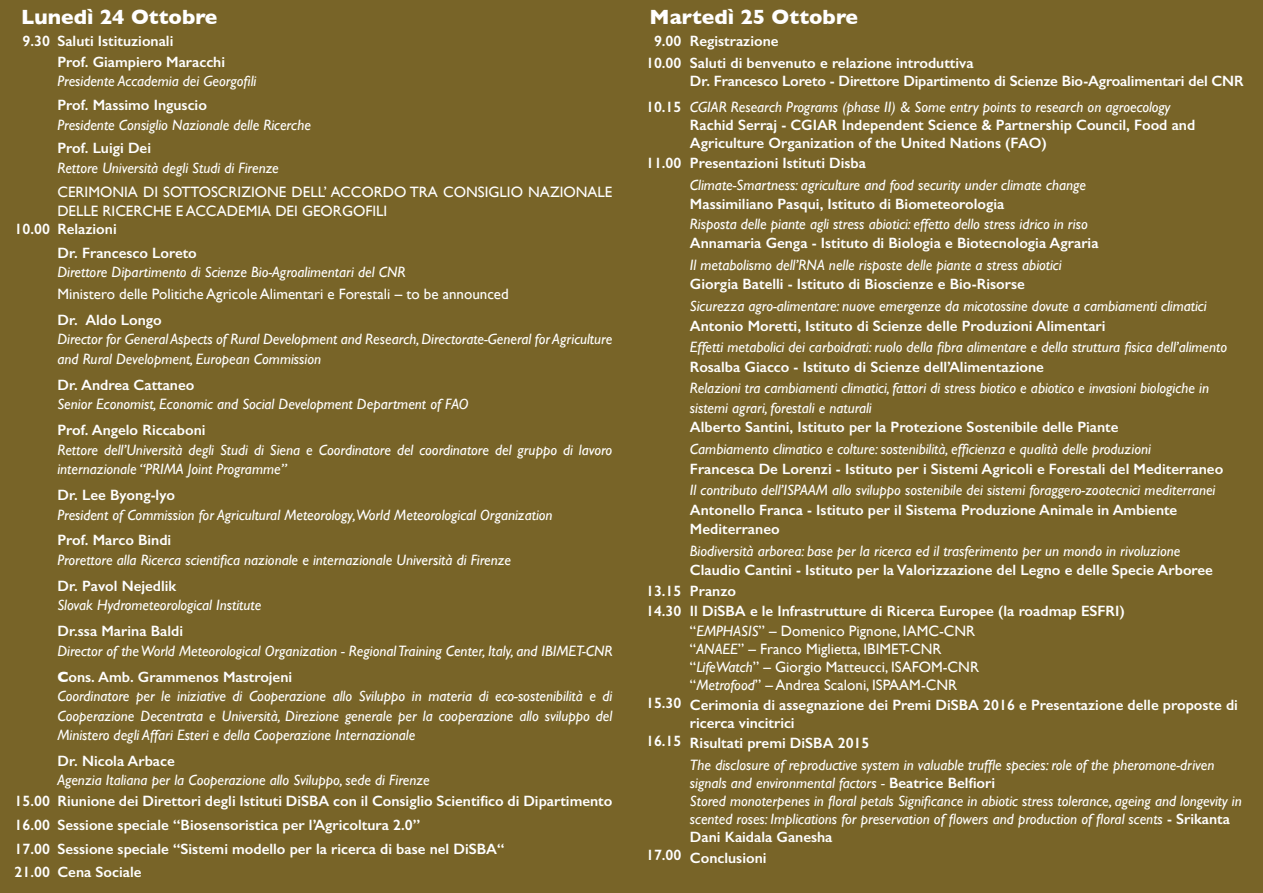
<style>
.page{position:relative;width:1263px;height:893px;background:#786428}
.page>*{position:absolute;margin:0;border:0;box-sizing:border-box;transform-origin:0 0}
.t1{font:700 21px "Gill Sans";color:#fff}
.t2{font:italic 15px/19.5px "Gill Sans";color:#fff}
.t3{font:600 15px/18px "Gill Sans";color:#fff}
.t4{font:15px/19.5px "Gill Sans";color:#fff}
.s1{font-weight:700}
.s2{font-style:italic}
.s3{font-weight:600;font-style:normal}
</style>
<div class="page">
<p class="t1" style="left:21px;top:0;width:198px">Lunedì 24 Ottobre</p>
<p class="t1" style="left:649px;top:0;width:210px">Martedì 25 Ottobre</p>
<p class="t3" style="left:690px;top:31px;width:90px">Registrazione</p>
<p class="t3" style="left:690px;top:54px;width:285px">Saluti di benvenuto e relazione introduttiva</p>
<p class="t3" style="left:690px;top:72px;width:555px">Dr. Francesco Loreto - Direttore Dipartimento di Scienze Bio-Agroalimentari del CNR</p>
<p class="t2" style="left:690px;top:98px;width:482px">CGIAR Research Programs (phase II) &amp; Some entry points to research on agroecology</p>
<p class="t3" style="left:690px;top:116px;width:507px">Rachid Serraj - CGIAR Independent Science &amp; Partnership Council, Food and<br>Agriculture Organization of the United Nations (FAO)</p>
<p class="t3" style="left:23px;top:31px;width:29px">9.30</p>
<p class="t3" style="left:57px;top:31px;width:117px">Saluti Istituzionali</p>
<p class="t3" style="left:654px;top:31px;width:29px">9.00</p>
<p class="t3" style="left:646px;top:54px;width:37px">10.00</p>
<p class="t3" style="left:646px;top:98px;width:37px">10.15</p>
<p class="t3" style="left:57px;top:53px;width:169px">Prof. Giampiero Maracchi</p>
<p class="t2" style="left:57px;top:72px;width:200px">Presidente Accademia dei Georgofili</p>
<p class="t3" style="left:57px;top:96px;width:151px">Prof. Massimo Inguscio</p>
<p class="t2" style="left:57px;top:115px;width:255px">Presidente Consiglio Nazionale delle Ricerche</p>
<p class="t3" style="left:57px;top:139px;width:95px">Prof. Luigi Dei</p>
<p class="t2" style="left:57px;top:158px;width:223px">Rettore Università degli Studi di Firenze</p>
<p class="t4" style="left:57px;top:182px;width:556px">CERIMONIA DI SOTTOSCRIZIONE DELL’ ACCORDO TRA CONSIGLIO NAZIONALE<br>DELLE RICERCHE E ACCADEMIA DEI GEORGOFILI</p>
<p class="t3" style="left:646px;top:154px;width:37px">11.00</p>
<p class="t3" style="left:690px;top:154px;width:178px">Presentazioni Istituti Disba</p>
<p class="t2" style="left:690px;top:175px;width:397px">Climate-Smartness: agriculture and food security under climate change</p>
<p class="t3" style="left:690px;top:195px;width:316px">Massimiliano Pasqui, Istituto di Biometeorologia</p>
<p class="t2" style="left:690px;top:214px;width:399px">Risposta delle piante agli stress abiotici: effetto dello stress idrico in riso</p>
<p class="t3" style="left:690px;top:234px;width:410px">Annamaria Genga - Istituto di Biologia e Biotecnologia Agraria</p>
<p class="t2" style="left:690px;top:255px;width:373px">Il metabolismo dell’RNA nelle risposte delle piante a stress abiotici</p>
<p class="t3" style="left:690px;top:275px;width:336px">Giorgia Batelli - Istituto di Bioscienze e Bio-Risorse</p>
<p class="t2" style="left:690px;top:296px;width:518px">Sicurezza agro-alimentare: nuove emergenze da micotossine dovute a cambiamenti climatici</p>
<p class="t3" style="left:690px;top:316px;width:417px">Antonio Moretti, Istituto di Scienze delle Produzioni Alimentari</p>
<p class="t2" style="left:690px;top:337px;width:539px">Effetti metabolici dei carboidrati: ruolo della fibra alimentare e della struttura fisica dell’alimento</p>
<p class="t3" style="left:690px;top:358px;width:356px">Rosalba Giacco - Istituto di Scienze dell’Alimentazione</p>
<p class="t2" style="left:690px;top:379px;width:521px">Relazioni tra cambiamenti climatici, fattori di stress biotico e abiotico e invasioni biologiche in sistemi agrari, forestali e naturali</p>
<p class="t3" style="left:690px;top:418px;width:430px">Alberto Santini, Istituto per la Protezione Sostenibile delle Piante</p>
<p class="t2" style="left:690px;top:439px;width:462px">Cambiamento climatico e colture: sostenibilità, efficienza e qualità delle produzioni</p>
<p class="t3" style="left:690px;top:459px;width:535px">Francesca De Lorenzi - Istituto per i Sistemi Agricoli e Forestali del Mediterraneo</p>
<p class="t2" style="left:690px;top:480px;width:527px">Il contributo dell’ISPAAM allo sviluppo sostenibile dei sistemi foraggero-zootecnici mediterranei</p>
<p class="t3" style="left:690px;top:500px;width:489px">Antonello Franca - Istituto per il Sistema Produzione Animale in Ambiente</p>
<p class="t3" style="left:690px;top:520px;width:91px">Mediterraneo</p>
<p class="t2" style="left:690px;top:541px;width:492px">Biodiversità arborea: base per la ricerca ed il trasferimento per un mondo in rivoluzione</p>
<p class="t3" style="left:690px;top:561px;width:525px">Claudio Cantini - Istituto per la Valorizzazione del Legno e delle Specie Arboree</p>
<p class="t3" style="left:15px;top:220px;width:37px">10.00</p>
<p class="t3" style="left:57px;top:220px;width:61px">Relazioni</p>
<p class="t3" style="left:57px;top:244px;width:141px">Dr. Francesco Loreto</p>
<p class="t2" style="left:57px;top:263px;width:349px">Direttore Dipartimento di Scienze Bio-Agroalimentari del CNR</p>
<p class="t4" style="left:57px;top:284px;width:453px">Ministero delle Politiche Agricole Alimentari e Forestali – to be announced</p>
<p class="t3" style="left:57px;top:311px;width:106px">Dr. Aldo Longo</p>
<p class="t2" style="left:57px;top:330px;width:556px">Director for General Aspects of Rural Development and Research, Directorate-General for Agriculture and Rural Development, European Commission</p>
<p class="t3" style="left:57px;top:376px;width:139px">Dr. Andrea Cattaneo</p>
<p class="t2" style="left:57px;top:394px;width:413px">Senior Economist, Economic and Social Development Department of FAO</p>
<p class="t3" style="left:57px;top:421px;width:150px">Prof. Angelo Riccaboni</p>
<p class="t2" style="left:57px;top:440px;width:556px">Rettore dell’Università degli Studi di Siena e Coordinatore del coordinatore del gruppo di lavoro internazionale “PRIMA Joint Programme”</p>
<p class="t3" style="left:57px;top:486px;width:119px">Dr. Lee Byong-lyo</p>
<p class="t2" style="left:57px;top:505px;width:497px">President of Commission for Agricultural Meteorology,World Meteorological Organization</p>
<p class="t3" style="left:57px;top:531px;width:115px">Prof. Marco Bindi</p>
<p class="t2" style="left:57px;top:550px;width:455px">Prorettore alla Ricerca scientifica nazionale e internazionale Università di Firenze</p>
<p class="t3" style="left:57px;top:577px;width:120px">Dr. Pavol Nejedlik</p>
<p class="t2" style="left:57px;top:595px;width:205px">Slovak Hydrometeorological Institute</p>
<p class="t3" style="left:57px;top:622px;width:127px">Dr.ssa Marina Baldi</p>
<p class="t2" style="left:57px;top:641px;width:556px">Director of the World Meteorological Organization - Regional Training Center, Italy, and IBIMET-CNR</p>
<p class="t3" style="left:57px;top:667px;width:236px"><span class="s1">C</span>ons. Amb. Grammenos Mastrojeni</p>
<p class="t2" style="left:57px;top:686px;width:556px;text-align:justify">Coordinatore per le iniziative di Cooperazione allo Sviluppo in materia di eco-sostenibilità e di Cooperazione Decentrata e Università, Direzione generale per la cooperazione allo sviluppo del Ministero degli Affari Esteri e della Cooperazione Internazionale</p>
<p class="t3" style="left:57px;top:752px;width:119px">Dr. Nicola Arbace</p>
<p class="t2" style="left:57px;top:771px;width:374px">Agenzia Italiana per la Cooperazione allo Sviluppo, sede di Firenze</p>
<p class="t3" style="left:646px;top:581px;width:37px">13.15</p>
<p class="t3" style="left:646px;top:601px;width:37px">14.30</p>
<p class="t3" style="left:690px;top:581px;width:48px">Pranzo</p>
<p class="t3" style="left:690px;top:601px;width:436px">Il DiSBA e le Infrastrutture di Ricerca Europee (la roadmap ESFRI)</p>
<p class="t4" style="left:690px;top:621px;width:287px">“<span class="s2">EMPHASIS</span>” – Domenico Pignone, IAMC-CNR</p>
<p class="t4" style="left:690px;top:639px;width:253px">“<span class="s2">ANAEE</span>” – Franco Miglietta, IBIMET-CNR</p>
<p class="t4" style="left:690px;top:657px;width:291px">“<span class="s2">LifeWatch</span>” – Giorgio Matteucci, ISAFOM-CNR</p>
<p class="t4" style="left:690px;top:675px;width:269px">“<span class="s2">Metrofood</span>” – Andrea Scaloni, ISPAAM-CNR</p>
<p class="t3" style="left:690px;top:696px;width:549px">Cerimonia di assegnazione dei Premi DiSBA 2016 e Presentazione delle proposte di ricerca vincitrici</p>
<p class="t3" style="left:690px;top:734px;width:181px">Risultati premi DiSBA 2015</p>
<p class="t2" style="left:690px;top:756px;width:526px;line-height:18px">The disclosure of reproductive system in valuable truffle species: role of the pheromone-driven signals and environmental factors - <span class="s3">Beatrice Belfiori</span></p>
<p class="t2" style="left:690px;top:792px;width:553px;line-height:18px">Stored monoterpenes in floral petals Significance in abiotic stress tolerance, ageing and longevity in scented roses: Implications for preservation of flowers and production of floral scents <span class="s3">- Srikanta<br>Dani Kaidala Ganesha</span></p>
<p class="t3" style="left:690px;top:848px;width:78px">Conclusioni</p>
<p class="t3" style="left:646px;top:694px;width:37px">15.30</p>
<p class="t3" style="left:646px;top:732px;width:37px">16.15</p>
<p class="t3" style="left:57px;top:792px;width:556px">Riunione dei Direttori degli Istituti DiSBA con il Consiglio Scientifico di Dipartimento</p>
<p class="t3" style="left:57px;top:816px;width:364px">Sessione speciale “Biosensoristica per l’Agricoltura 2.0”</p>
<p class="t3" style="left:57px;top:839px;width:449px">Sessione speciale “Sistemi modello per la ricerca di base nel DiSBA“</p>
<p class="t3" style="left:57px;top:863px;width:86px">Cena Sociale</p>
<p class="t3" style="left:15px;top:792px;width:37px">15.00</p>
<p class="t3" style="left:15px;top:816px;width:37px">16.00</p>
<p class="t3" style="left:15px;top:839px;width:37px">17.00</p>
<p class="t3" style="left:15px;top:863px;width:37px">21.00</p>
<p class="t3" style="left:646px;top:846px;width:37px">17.00</p>
</div>
